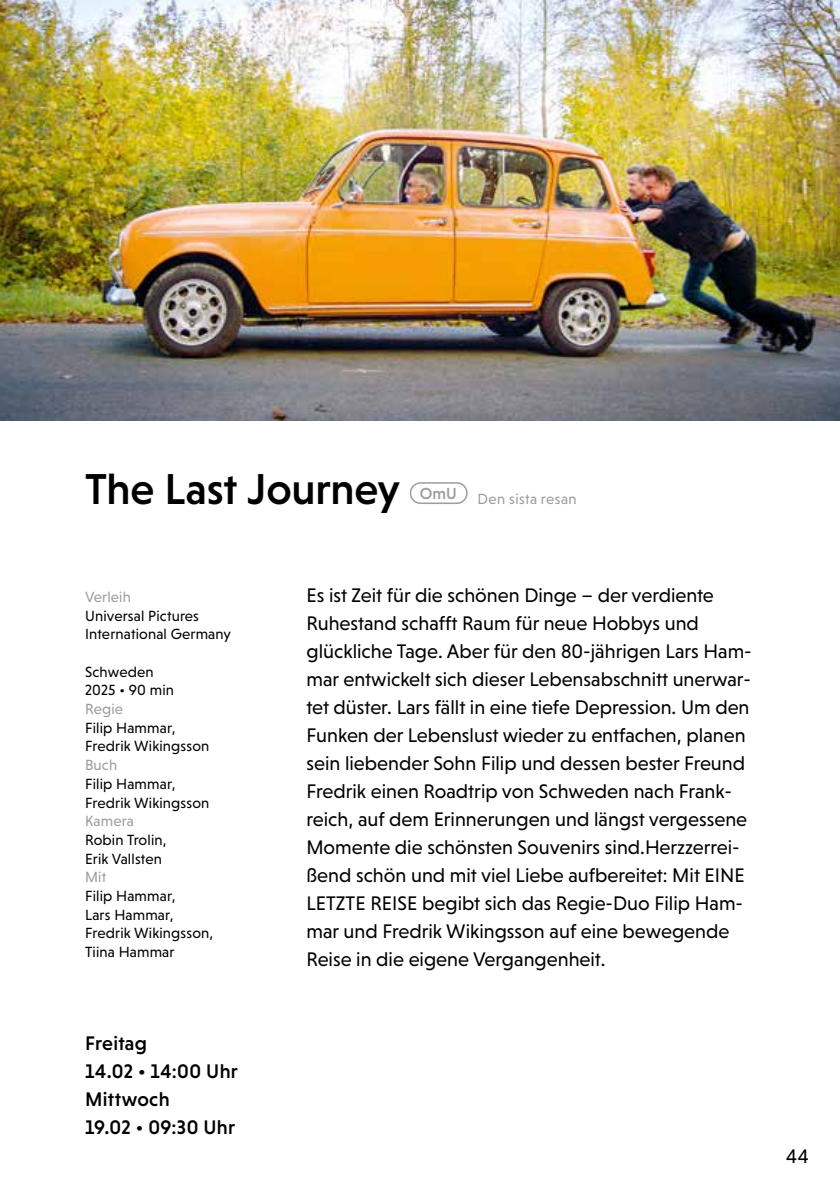
<style>
.page{position:relative;width:840px;height:1191px;background:#fff}
.page>*{position:absolute;margin:0;border:0;box-sizing:border-box;transform-origin:0 0}
.t1{font:500 44px "Niveau Grotesk";letter-spacing:-.005em;color:#000}
.t2{font:20px/28px "Niveau Grotesk";color:#000}
.t3{font:500 20px/28px "Niveau Grotesk";letter-spacing:.015em;color:#000}
.t4{font:500 16.2px "Niveau Grotesk";color:#9d9d9b}
.t5{font:15px/18.6px "Niveau Grotesk";letter-spacing:.01em;color:#000}
.t6{font:15px "Niveau Grotesk";letter-spacing:.01em;color:#9d9d9c}
</style>
<div class="page">
<img style="left:0;top:0;width:839px;height:420px">
<div style="left:409px;top:482px;width:58px;height:22px;border:2px solid #9d9d9b;border-radius:10px"></div>
<h1 class="t1" style="left:85px;top:464px;width:316px">The Last Journey</h1>
<p class="t4" style="left:419px;top:484px;width:38px">OmU</p>
<p class="t6" style="left:477px;top:490px;width:101px">Den sista resan</p>
<p class="t6" style="left:85px;top:588px;width:47px">Verleih</p>
<p class="t5" style="left:85px;top:606px;width:147px">Universal Pictures<br>International Germany</p>
<p class="t5" style="left:85px;top:662px;width:90px">Schweden<br>2025 • 90 min</p>
<p class="t6" style="left:85px;top:700px;width:39px">Regie</p>
<p class="t5" style="left:85px;top:718px;width:126px">Filip Hammar,<br>Fredrik Wikingsson</p>
<p class="t6" style="left:85px;top:756px;width:34px">Buch</p>
<p class="t5" style="left:85px;top:774px;width:126px">Filip Hammar,<br>Fredrik Wikingsson</p>
<p class="t6" style="left:85px;top:812px;width:50px">Kamera</p>
<p class="t5" style="left:85px;top:830px;width:83px">Robin Trolin,<br>Erik Vallsten</p>
<p class="t6" style="left:85px;top:868px;width:23px">Mit</p>
<p class="t5" style="left:85px;top:886px;width:130px">Filip Hammar,<br>Lars Hammar,<br>Fredrik Wikingsson,<br>Tiina Hammar</p>
<p class="t3" style="left:85px;top:1029px;width:154px">Freitag<br>14.02 • 14:00 Uhr<br>Mittwoch<br>19.02 • 09:30 Uhr</p>
<p class="t2" style="left:306px;top:581px;width:446px">Es ist Zeit für die schönen Dinge – der verdiente Ruhestand schafft Raum für neue Hobbys und glückliche Tage. Aber für den 80-jährigen Lars Ham&shy;mar entwickelt sich dieser Lebensabschnitt unerwar&shy;tet düster. Lars fällt in eine tiefe Depression. Um den Funken der Lebenslust wieder zu entfachen, planen sein liebender Sohn Filip und dessen bester Freund Fredrik einen Roadtrip von Schweden nach Frank&shy;reich, auf dem Erinnerungen und längst vergessene Momente die schönsten Souvenirs sind.Herzzerrei&shy;ßend schön und mit viel Liebe aufbereitet: Mit EINE LETZTE REISE begibt sich das Regie-Duo Filip Ham&shy;mar und Fredrik Wikingsson auf eine bewegende Reise in die eigene Vergangenheit.</p>
<p class="t2" style="left:785px;top:1142px;width:24px">44</p>
</div>
